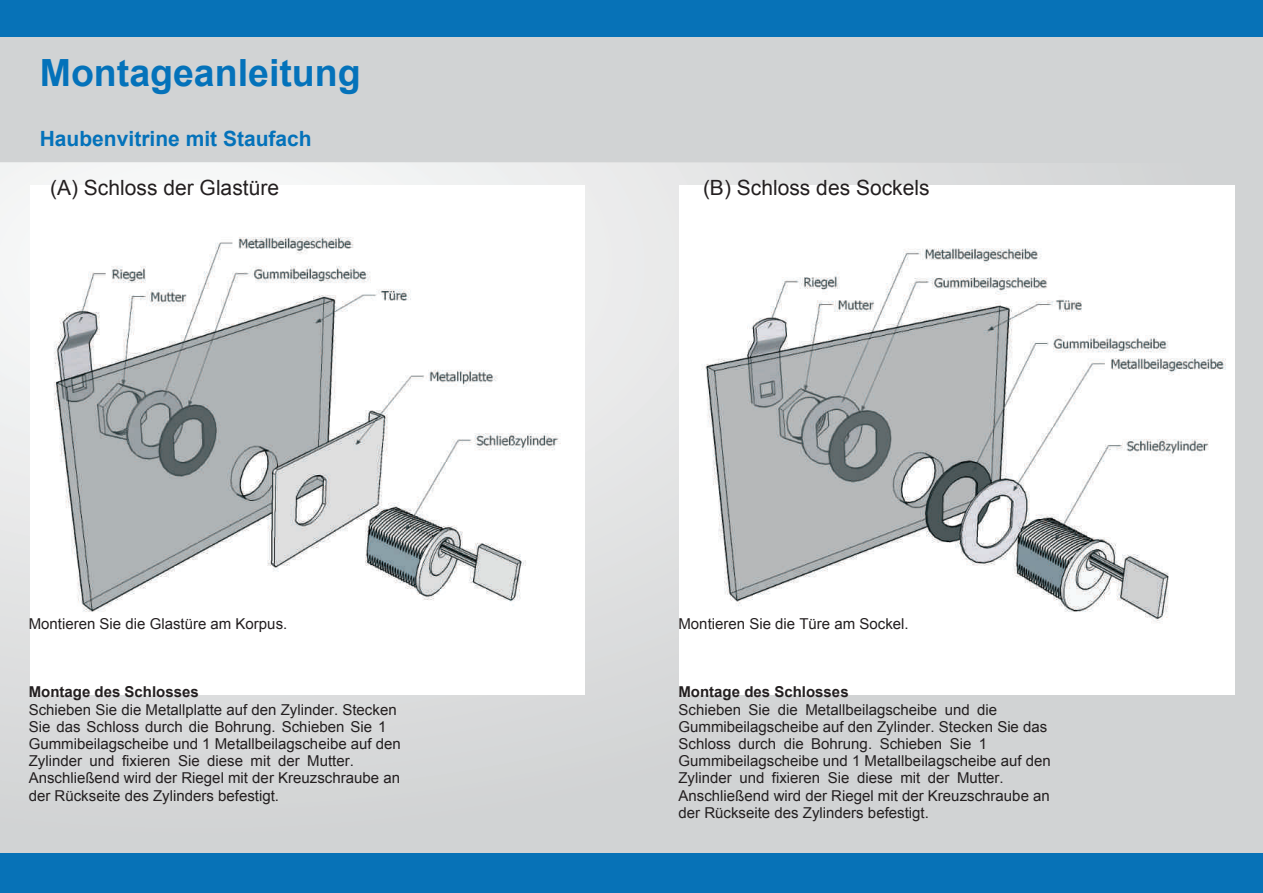
<style>
.page{position:relative;width:1263px;height:893px;background:#fff}
.page>*{position:absolute;margin:0;border:0;box-sizing:border-box;transform-origin:0 0}
.t1{font:700 37.5px "Arial";color:#0472ba}
.t2{font:21px "Arial";color:#231f20}
.t3{font:700 21px "Arial";color:#0472ba}
.t4{font:15px/17.2px "Arial";color:#231f20}
.t5{font:700 15px "Arial";color:#231f20}
</style>
<div class="page">
<div style="left:0;top:0;width:1263px;height:39px;background:#0772b7"></div>
<div style="left:0;top:37px;width:1263px;height:129px;background:#d1d3d4"></div>
<div style="left:0;top:163px;width:1263px;height:694px;background:#d1d3d4"></div>
<div style="left:0;top:163px;width:677px;height:372px;background:#e8e8e9"></div>
<div style="left:0;top:163px;width:661px;height:363px;background:#e9e9e9"></div>
<div style="left:0;top:163px;width:637px;height:349px;background:#eaeaea"></div>
<div style="left:0;top:163px;width:609px;height:334px;background:#eceded"></div>
<div style="left:0;top:163px;width:402px;height:217px;background:#f4f5f4"></div>
<div style="left:17px;top:163px;width:365px;height:206px;background:#f4f5f6"></div>
<div style="left:21px;top:165px;width:357px;height:201px;background:#f5f6f6"></div>
<div style="left:48px;top:180px;width:303px;height:5px;background:#f6f7f7"></div>
<div style="left:0;top:853px;width:1263px;height:40px;background:#0772b7"></div>
<img style="left:30px;top:185px;width:554px;height:510px">
<img style="left:680px;top:185px;width:554px;height:510px">
<h1 class="t1" style="left:40px;top:59px;width:322px">Montageanleitung</h1>
<h2 class="t3" style="left:40px;top:131px;width:273px">Haubenvitrine mit Staufach</h2>
<h2 class="t2" style="left:50px;top:180px;width:230px">(A) Schloss der Glastüre</h2>
<h2 class="t2" style="left:703px;top:180px;width:228px">(B) Schloss des Sockels</h2>
<p class="t4" style="left:29px;top:616px;width:260px">Montieren Sie die Glastüre am Korpus.</p>
<p class="t5" style="left:29px;top:686px;width:172px">Montage des Schlosses</p>
<p class="t4" style="left:29px;top:702px;width:374px">Schieben Sie die Metallplatte auf den Zylinder. Stecken Sie das Schloss durch die Bohrung. Schieben Sie 1<br>Gummibeilagscheibe und 1 Metallbeilagscheibe auf den Zylinder und fixieren Sie diese mit der Mutter.<br>Anschließend wird der Riegel mit der Kreuzschraube an der Rückseite des Zylinders befestigt.</p>
<p class="t4" style="left:678px;top:616px;width:232px">Montieren Sie die Türe am Sockel.</p>
<p class="t5" style="left:678px;top:686px;width:172px">Montage des Schlosses</p>
<p class="t4" style="left:678px;top:702px;width:374px">Schieben Sie die Metallbeilagscheibe und die Gummibeilagscheibe auf den Zylinder. Stecken Sie das Schloss durch die Bohrung. Schieben Sie 1<br>Gummibeilagscheibe und 1 Metallbeilagscheibe auf den Zylinder und fixieren Sie diese mit der Mutter.<br>Anschließend wird der Riegel mit der Kreuzschraube an der Rückseite des Zylinders befestigt.</p>
</div>
